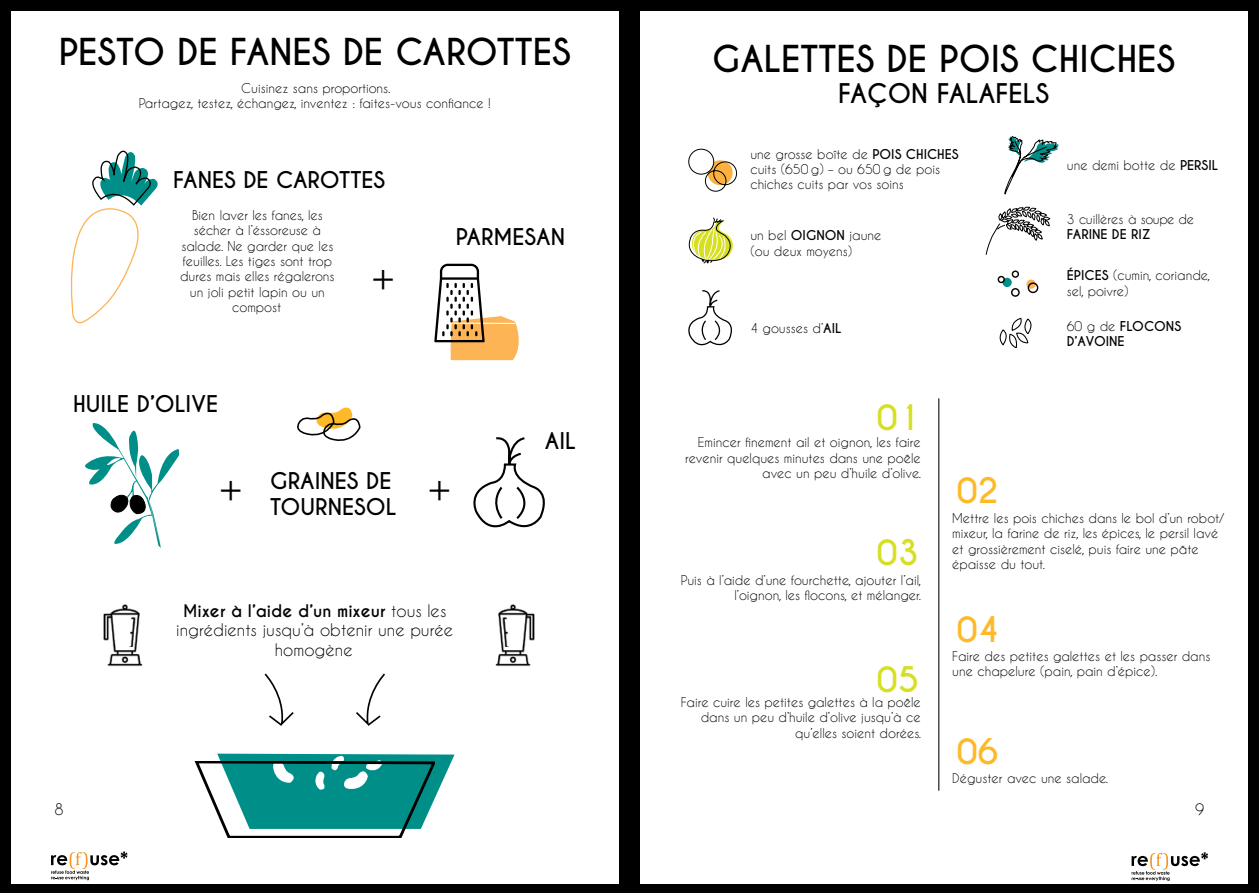
<style>
.page{position:relative;width:1259px;height:893px;background:#fff}
.page>*{position:absolute;margin:0;border:0;box-sizing:border-box;transform-origin:0 0}
.t1{font:49.65px "Caviar Dreams";color:#000}
.t2{font:700 34.8px "Caviar Dreams";color:#000}
.t3{font:700 33.15px "Caviar Dreams";color:#d7df23}
.t4{font:700 33.15px "Caviar Dreams";color:#fdb927}
.t5{font:700 25.5px "Caviar Dreams";color:#000}
.t6{font:700 21.6px/26px "Caviar Dreams";color:#000}
.t7{font:16.35px/19.5px "Caviar Dreams";color:#000;text-align:center}
.t8{font:15px "Caviar Dreams";color:#000}
.t9{font:12.75px/15.3px "Caviar Dreams";color:#000}
.t10{font:700 12.75px/15.3px "Caviar Dreams";color:#000}
.s1{font-weight:700}
.s2{font-weight:400}
</style>
<div class="page">
<svg style="left:85px;top:423px;width:94px;height:125px"></svg>
<svg style="left:297px;top:407px;width:64px;height:34px"></svg>
<svg style="left:473px;top:437px;width:72px;height:91px"></svg>
<svg style="left:434px;top:264px;width:85px;height:97px"></svg>
<svg style="left:70px;top:150px;width:88px;height:174px"></svg>
<svg style="left:195px;top:753px;width:259px;height:85px"></svg>
<svg style="left:264px;top:673px;width:30px;height:53px"></svg>
<svg style="left:356px;top:673px;width:29px;height:53px"></svg>
<img style="left:495px;top:604px;width:40px;height:63px">
<img style="left:103px;top:604px;width:40px;height:63px">
<svg style="left:51px;top:852px;width:77px;height:28px"></svg>
<div style="left:0;top:0;width:629px;height:11px;background:#000"></div>
<div style="left:0;top:884px;width:629px;height:9px;background:#000"></div>
<div style="left:0;top:0;width:11px;height:893px;background:#000"></div>
<div style="left:619px;top:0;width:10px;height:893px;background:#000"></div>
<svg style="left:704px;top:161px;width:33px;height:31px"></svg>
<div style="left:689px;top:149px;width:24px;height:25px;background:#fff;border-radius:50%"></div>
<div style="left:688px;top:149px;width:26px;height:26px;border:1px solid #000;border-radius:50%"></div>
<svg style="left:688px;top:218px;width:45px;height:46px"></svg>
<svg style="left:1004px;top:137px;width:54px;height:58px"></svg>
<svg style="left:985px;top:206px;width:65px;height:49px"></svg>
<div style="left:1011px;top:270px;width:8px;height:8px;border:1px solid #000;border-radius:50%"></div>
<div style="left:1011px;top:288px;width:8px;height:9px;border:1px solid #000;border-radius:50%"></div>
<svg style="left:1026px;top:279px;width:9px;height:10px"></svg>
<div style="left:1027px;top:282px;width:11px;height:11px;border:1px solid #000;border-radius:50%"></div>
<div style="left:1002px;top:278px;width:9px;height:9px;background:#008f88;border-radius:50%"></div>
<div style="left:997px;top:276px;width:8px;height:7px;border:1px solid #000;border-radius:50%"></div>
<svg style="left:999px;top:317px;width:33px;height:31px"></svg>
<svg style="left:688px;top:290px;width:44px;height:56px"></svg>
<hr style="left:938px;top:398px;width:1px;height:393px;background:#000">
<svg style="left:1131px;top:852px;width:77px;height:29px"></svg>
<div style="left:629px;top:0;width:630px;height:11px;background:#000"></div>
<div style="left:629px;top:884px;width:630px;height:9px;background:#000"></div>
<div style="left:1248px;top:0;width:11px;height:893px;background:#000"></div>
<div style="left:629px;top:0;width:11px;height:893px;background:#000"></div>
<h2 class="t2" style="left:59px;top:31px;width:513px">PESTO DE FANES DE CAROTTES</h2>
<p class="t9" style="left:139px;top:80px;width:353px;text-align:center">Cuisinez sans proportions.<br>Partagez, testez, échangez, inventez : faites-vous confiance !</p>
<h3 class="t6" style="left:173px;top:167px;width:214px">FANES DE CAROTTES</h3>
<p class="t9" style="left:180px;top:207px;width:156px;text-align:center">Bien laver les fanes, les sécher à l’éssoreuse à salade. Ne garder que les feuilles. Les tiges sont trop dures mais elles régalerons un joli petit lapin ou un compost</p>
<h1 class="t1" style="left:370px;top:246px;width:27px">+</h1>
<h3 class="t6" style="left:456px;top:225px;width:111px">PARMESAN</h3>
<h3 class="t6" style="left:73px;top:392px;width:146px">HUILE D’OLIVE</h3>
<h3 class="t6" style="left:270px;top:468px;width:128px">GRAINES DE<br>TOURNESOL</h3>
<h1 class="t1" style="left:218px;top:456px;width:27px">+</h1>
<h1 class="t1" style="left:427px;top:456px;width:27px">+</h1>
<h3 class="t6" style="left:545px;top:429px;width:33px">AIL</h3>
<p class="t8" style="left:55px;top:801px;width:11px">8</p>
<p class="t7" style="left:176px;top:600px;width:278px"><span class="s1">Mixer à l’aide d’un mixeur</span> tous les ingrédients jusqu’à obtenir une purée homogène</p>
<h2 class="t2" style="left:712px;top:38px;width:465px">GALETTES DE POIS CHICHES</h2>
<h3 class="t5" style="left:838px;top:78px;width:212px">FAÇON FALAFELS</h3>
<p class="t9" style="left:750px;top:146px;width:210px">une grosse boîte de <span class="s1">POIS CHICHES </span>cuits (650 g) – ou 650 g de pois chiches cuits par vos soins</p>
<p class="t9" style="left:750px;top:228px;width:133px">un bel <span class="s1">OIGNON</span> jaune (ou deux moyens)</p>
<p class="t9" style="left:750px;top:321px;width:93px">4 gousses d’<span class="s1">AIL</span></p>
<h3 class="t3" style="left:877px;top:398px;width:45px">01</h3>
<p class="t9" style="left:685px;top:435px;width:238px;text-align:right">Emincer finement ail et oignon, les faire revenir quelques minutes dans une poêle avec un peu d’huile d’olive.</p>
<h3 class="t4" style="left:957px;top:471px;width:43px">02</h3>
<p class="t9" style="left:1067px;top:157px;width:153px">une demi botte de <span class="s1">PERSIL</span></p>
<p class="t9" style="left:1067px;top:211px;width:129px">3 cuillères à soupe de</p>
<p class="t10" style="left:1067px;top:227px;width:86px">FARINE DE RIZ</p>
<p class="t9" style="left:1067px;top:268px;width:145px"><span class="s1">ÉPICES</span> (cumin, coriande, sel, poivre)</p>
<p class="t10" style="left:1067px;top:318px;width:116px"><span class="s2">60 g de</span> FLOCONS<br>D’AVOINE</p>
<h3 class="t3" style="left:877px;top:532px;width:43px">03</h3>
<p class="t9" style="left:681px;top:572px;width:242px;text-align:right">Puis à l’aide d’une fourchette, ajouter l’ail, l’oignon, les flocons, et mélanger.</p>
<h3 class="t3" style="left:877px;top:659px;width:44px">05</h3>
<p class="t9" style="left:681px;top:694px;width:242px;text-align:right">Faire cuire les petites galettes à la poêle dans un peu d’huile d’olive jusqu’à ce qu’elles soient dorées.</p>
<p class="t9" style="left:952px;top:510px;width:273px">Mettre les pois chiches dans le bol d’un robot/ mixeur, la farine de riz, les épices, le persil lavé et grossièrement ciselé, puis faire une pâte épaisse du tout.</p>
<h3 class="t4" style="left:957px;top:610px;width:44px">04</h3>
<p class="t9" style="left:952px;top:648px;width:260px">Faire des petites galettes et les passer dans une chapelure (pain, pain d’épice).</p>
<h3 class="t4" style="left:957px;top:731px;width:43px">06</h3>
<p class="t9" style="left:952px;top:770px;width:157px">Déguster avec une salade.</p>
<p class="t8" style="left:1195px;top:801px;width:11px">9</p>
</div>
